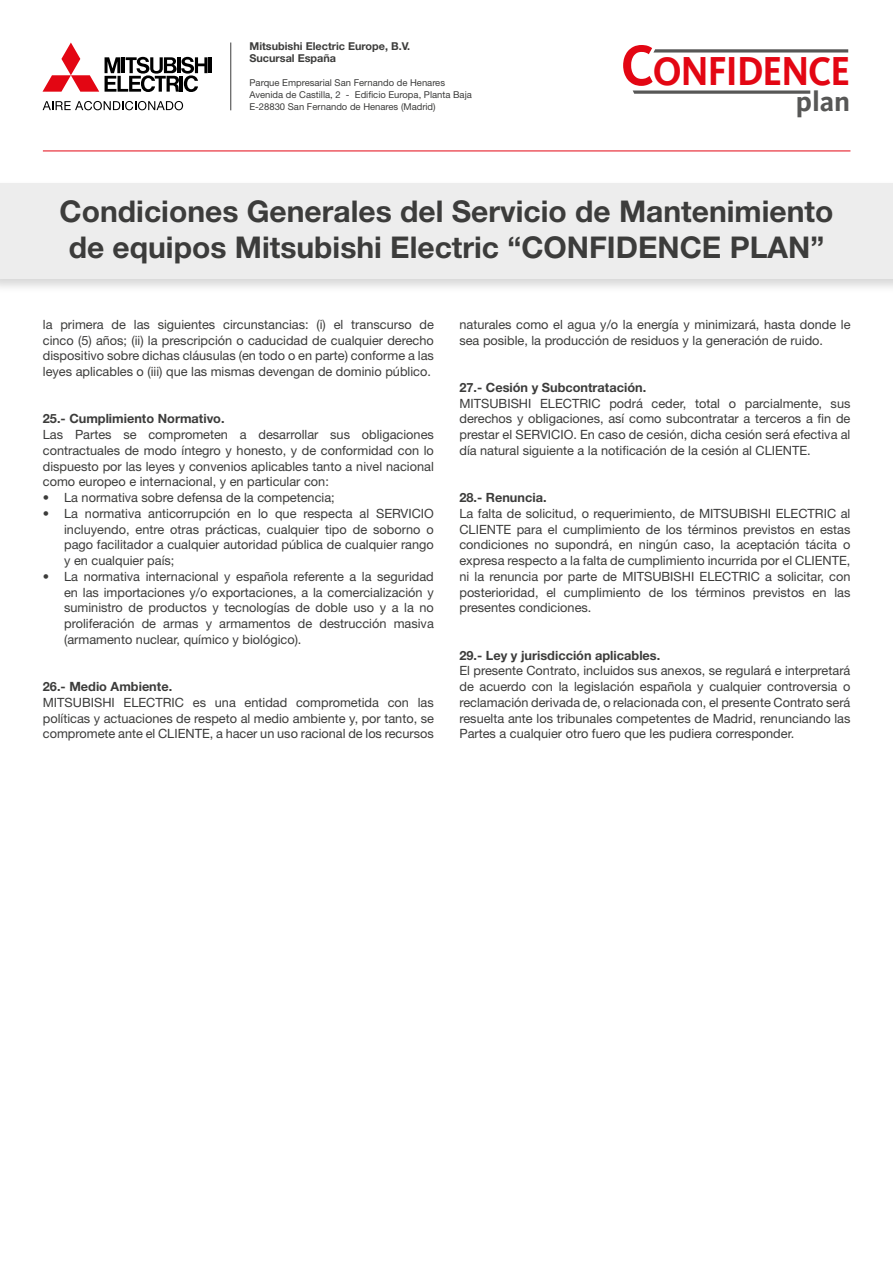
<style>
.page{position:relative;width:893px;height:1263px;background:#fff}
.page>*{position:absolute;margin:0;border:0;box-sizing:border-box;transform-origin:0 0}
.t1{font:700 41.55px "Kievit";letter-spacing:-.025em;color:#e30613;scale:.9 1}
.t2{font:700 30px/36px "Helvetica Neue LT Std";color:#3c3c3b;text-align:center}
.t3{font:700 28.65px "Kievit";color:#575756}
.t4{font:12.75px/15.8px "Helvetica Neue LT Std";color:#3c3c3b;text-align:justify}
.t5{font:700 12.75px "Helvetica Neue LT Std";color:#3c3c3b}
.t6{font:700 10.8px/12.1px "Helvetica Neue LT Std";color:#3c3c3b}
.t7{font:9.45px/12px "Helvetica Neue LT Std";color:#3c3c3b}
.s1{font-size:59.25px}
</style>
<div class="page">
<svg style="left:43px;top:43px;width:56px;height:49px"></svg>
<hr style="left:209px;top:57px;width:3px;height:16px;background:#000">
<svg style="left:105px;top:57px;width:103px;height:35px"></svg>
<svg style="left:43px;top:101px;width:140px;height:9px"></svg>
<hr style="left:230px;top:43px;width:1px;height:67px;background:#3c3c3b">
<svg style="left:653px;top:49px;width:195px;height:4px"></svg>
<svg style="left:633px;top:90px;width:177px;height:4px"></svg>
<hr style="left:43px;top:151px;width:807px;height:1px;background:#e30613">
<div style="left:0;top:180px;width:893px;height:114px;background:#000;opacity:.16"></div>
<div style="left:0;top:183px;width:893px;height:96px;background:#ededed"></div>
<p class="t6" style="left:249px;top:40px;width:162px">Mitsubishi Electric Europe, B.V.<br>Sucursal España</p>
<p class="t7" style="left:249px;top:77px;width:224px">Parque Empresarial San Fernando de Henares<br>Avenida de Castilla, 2 - Edificio Europa, Planta Baja<br>E-28830 San Fernando de Henares (Madrid)</p>
<h3 class="t3" style="left:796px;top:85px;width:56px">PLAN</h3>
<h1 class="t1" style="left:621px;top:47px;width:256px"><span class="s1">C</span>ONFIDENCE</h1>
<h2 class="t2" style="left:60px;top:192px;width:775px">Condiciones Generales del Servicio de Mantenimiento de equipos Mitsubishi Electric “confidence plan”</h2>
<p class="t4" style="left:43px;top:316px;width:393px">la primera de las siguientes circunstancias: (i) el transcurso de cinco (5) años; (ii) la prescripción o caducidad de cualquier derecho dispositivo sobre dichas cláusulas (en todo o en parte) conforme a las leyes aplicables o (iii) que las mismas devengan de dominio público.</p>
<p class="t5" style="left:43px;top:411px;width:183px">25.- Cumplimiento Normativo.</p>
<p class="t4" style="left:43px;top:427px;width:393px">Las Partes se comprometen a desarrollar sus obligaciones contractuales de modo íntegro y honesto, y de conformidad con lo dispuesto por las leyes y convenios aplicables tanto a nivel nacional como europeo e internacional, y en particular con:</p>
<p class="t4" style="left:43px;top:490px;width:293px">• La normativa sobre defensa de la competencia;</p>
<p class="t4" style="left:64px;top:505px;width:371px;text-indent:-21px">• La normativa anticorrupción en lo que respecta al SERVICIO incluyendo, entre otras prácticas, cualquier tipo de soborno o pago facilitador a cualquier autoridad pública de cualquier rango y en cualquier país;</p>
<p class="t4" style="left:64px;top:568px;width:371px;text-indent:-21px">• La normativa internacional y española referente a la seguridad en las importaciones y/o exportaciones, a la comercialización y suministro de productos y tecnologías de doble uso y a la no proliferación de armas y armamentos de destrucción masiva (armamento nuclear, químico y biológico).</p>
<p class="t5" style="left:43px;top:679px;width:131px">26.- Medio Ambiente.</p>
<p class="t4" style="left:43px;top:694px;width:393px">MITSUBISHI ELECTRIC es una entidad comprometida con las políticas y actuaciones de respeto al medio ambiente y, por tanto, se compromete ante el CLIENTE, a hacer un uso racional de los recursos</p>
<p class="t4" style="left:459px;top:316px;width:393px">naturales como el agua y/o la energía y minimizará, hasta donde le sea posible, la producción de residuos y la generación de ruido.</p>
<p class="t5" style="left:459px;top:379px;width:188px">27.- Cesión y Subcontratación.</p>
<p class="t4" style="left:459px;top:395px;width:393px">MITSUBISHI ELECTRIC podrá ceder, total o parcialmente, sus derechos y obligaciones, así como subcontratar a terceros a fin de prestar el SERVICIO. En caso de cesión, dicha cesión será efectiva al día natural siguiente a la notificación de la cesión al CLIENTE.</p>
<p class="t5" style="left:459px;top:490px;width:89px">28.- Renuncia.</p>
<p class="t4" style="left:459px;top:505px;width:393px">La falta de solicitud, o requerimiento, de MITSUBISHI ELECTRIC al CLIENTE para el cumplimiento de los términos previstos en estas condiciones no supondrá, en ningún caso, la aceptación tácita o expresa respecto a la falta de cumplimiento incurrida por el CLIENTE, ni la renuncia por parte de MITSUBISHI ELECTRIC a solicitar, con posterioridad, el cumplimiento de los términos previstos en las presentes condiciones.</p>
<p class="t5" style="left:459px;top:647px;width:202px">29.- Ley y jurisdicción aplicables.</p>
<p class="t4" style="left:459px;top:663px;width:393px">El presente Contrato, incluidos sus anexos, se regulará e interpretará de acuerdo con la legislación española y cualquier controversia o reclamación derivada de, o relacionada con, el presente Contrato será resuelta ante los tribunales competentes de Madrid, renunciando las Partes a cualquier otro fuero que les pudiera corresponder.</p>
</div>
